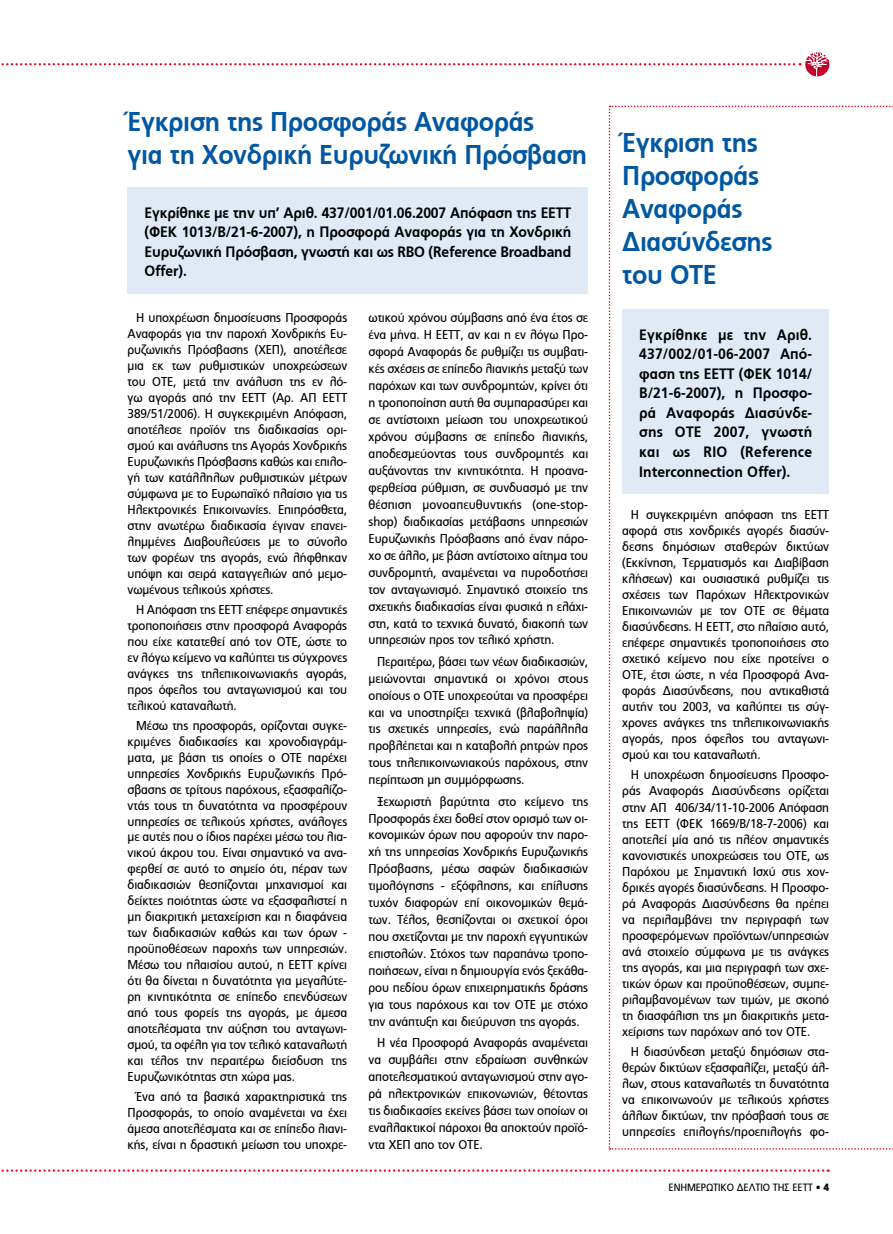
<style>
.page{position:relative;width:893px;height:1234px;background:#fff}
.page>*{position:absolute;margin:0;border:0;box-sizing:border-box;transform-origin:0 0}
.t1{font:700 27px/33px "PF Catalog";letter-spacing:-.015em;color:#0057a2;scale:.93 1}
.t2{font:700 15px/19.5px "PF Catalog";letter-spacing:-.01em;color:#000;text-align:justify;scale:.93 1}
.t3{font:12.75px/15.9px "PF Catalog";letter-spacing:-.01em;color:#000;text-align:justify;scale:.93 1}
.t4{font:10.5px "PF Catalog";letter-spacing:-.01em;color:#000;scale:.93 1}
</style>
<div class="page">
<svg style="left:1px;top:1169px;width:828px;height:2px"></svg>
<div style="left:802px;top:49px;width:30px;height:30px;border:3px solid #fff;border-radius:50%"></div>
<svg style="left:1px;top:51px;width:830px;height:27px"></svg>
<svg style="left:609px;top:106px;width:284px;height:1043px"></svg>
<div style="left:128px;top:187px;width:460px;height:106px;background:#dfeaf6"></div>
<div style="left:622px;top:309px;width:207px;height:184px;background:#dfeaf6"></div>
<h1 class="t1" style="left:128px;top:105px;width:496px">Έγκριση της Προσφοράς Αναφοράς<br>για τη Χονδρική Ευρυζωνική Πρόσβαση</h1>
<p class="t2" style="left:145px;top:203px;width:460px">Εγκρίθηκε με την υπ’ Αριθ. 437/001/01.06.2007 Απόφαση της ΕΕΤΤ (ΦΕΚ 1013/Β/21-6-2007), η Προσφορά Αναφοράς για τη Χονδρική Ευρυζωνική Πρόσβαση, γνωστή και ως RBO (Reference Broadband Offer).</p>
<p class="t3" style="left:369px;top:309px;width:238px;line-height:17px">ωτικού χρόνου σύμβασης από ένα έτος σε ένα μήνα. Η ΕΕΤΤ, αν και η εν λόγω Προ&shy;σφορά Αναφοράς δε ρυθμίζει τις συμβατι&shy;κές σχέσεις σε επίπεδο λιανικής μεταξύ των παρόχων και των συνδρομητών, κρίνει ότι η τροποποίηση αυτή θα συμπαρασύρει και σε αντίστοιχη μείωση του υποχρεωτικού χρόνου σύμβασης σε επίπεδο λιανικής, αποδεσμεύοντας τους συνδρομητές και αυξάνοντας την κινητικότητα. Η προανα&shy;φερθείσα ρύθμιση, σε συνδυασμό με την θέσπιση μονοαπευθυντικής (one-stop&shy;shop) διαδικασίας μετάβασης υπηρεσιών Ευρυζωνικής Πρόσβασης από έναν πάρο&shy;χο σε άλλο, με βάση αντίστοιχο αίτημα του συνδρομητή, αναμένεται να πυροδοτήσει τον ανταγωνισμό. Σημαντικό στοιχείο της σχετικής διαδικασίας είναι φυσικά η ελάχι&shy;στη, κατά το τεχνικά δυνατό, διακοπή των υπηρεσιών προς τον τελικό χρήστη.</p>
<p class="t3" style="left:369px;top:652px;width:238px;line-height:17px;text-indent:9px">Περαιτέρω, βάσει των νέων διαδικασιών, μειώνονται σημαντικά οι χρόνοι στους οποίους ο ΟΤΕ υποχρεούται να προσφέρει και να υποστηρίξει τεχνικά (βλαβοληψία) τις σχετικές υπηρεσίες, ενώ παράλληλα προβλέπεται και η καταβολή ρητρών προς τους τηλεπικοινωνιακούς παρόχους, στην περίπτωση μη συμμόρφωσης.</p>
<p class="t3" style="left:369px;top:792px;width:238px;line-height:17px;text-indent:9px">Ξεχωριστή βαρύτητα στο κείμενο της Προσφοράς έχει δοθεί στον ορισμό των οι&shy;κονομικών όρων που αφορούν την παρο&shy;χή της υπηρεσίας Χονδρικής Ευρυζωνικής Πρόσβασης, μέσω σαφών διαδικασιών τιμολόγησης - εξόφλησης, και επίλυσης τυχόν διαφορών επί οικονομικών θεμά&shy;των. Τέλος, θεσπίζονται οι σχετικοί όροι που σχετίζονται με την παροχή εγγυητικών επιστολών. Στόχος των παραπάνω τροπο&shy;ποιήσεων, είναι η δημιουργία ενός ξεκάθα&shy;ρου πεδίου όρων επιχειρηματικής δράσης για τους παρόχους και τον ΟΤΕ με στόχο την ανάπτυξη και διεύρυνση της αγοράς.</p>
<p class="t3" style="left:369px;top:1034px;width:238px;line-height:17px;text-indent:9px">Η νέα Προσφορά Αναφοράς αναμένεται να συμβάλει στην εδραίωση συνθηκών αποτελεσματικού ανταγωνισμού στην αγο&shy;ρά ηλεκτρονικών επικονωνιών, θέτοντας τις διαδικασίες εκείνες βάσει των οποίων οι εναλλακτικοί πάροχοι θα αποκτούν προϊό&shy;ντα ΧΕΠ απο τον ΟΤΕ.</p>
<p class="t3" style="left:128px;top:310px;width:238px;text-indent:9px">Η υποχρέωση δημοσίευσης Προσφοράς Αναφοράς για την παροχή Χονδρικής Ευ&shy;ρυζωνικής Πρόσβασης (ΧΕΠ), αποτέλεσε μια εκ των ρυθμιστικών υποχρεώσεων του ΟΤΕ, μετά την ανάλυση της εν λό&shy;γω αγοράς από την ΕΕΤΤ (Αρ. ΑΠ ΕΕΤΤ 389/51/2006). Η συγκεκριμένη Απόφαση, αποτέλεσε προϊόν της διαδικασίας ορι&shy;σμού και ανάλυσης της Αγοράς Χονδρικής Ευρυζωνικής Πρόσβασης καθώς και επιλο&shy;γή των κατάλληλων ρυθμιστικών μέτρων σύμφωνα με το Ευρωπαϊκό πλαίσιο για τις Ηλεκτρονικές Επικοινωνίες. Επιπρόσθετα, στην ανωτέρω διαδικασία έγιναν επανει&shy;λημμένες Διαβουλεύσεις με το σύνολο των φορέων της αγοράς, ενώ λήφθηκαν υπόψη και σειρά καταγγελιών από μεμο&shy;νωμένους τελικούς χρήστες.</p>
<p class="t3" style="left:128px;top:601px;width:238px;text-indent:9px">Η Απόφαση της ΕΕΤΤ επέφερε σημαντικές τροποποιήσεις στην προσφορά Αναφοράς που είχε κατατεθεί από τον ΟΤΕ, ώστε το εν λόγω κείμενο να καλύπτει τις σύγχρονες ανάγκες της τηλεπικοινωνιακής αγοράς, προς όφελος του ανταγωνισμού και του τελικού καταναλωτή.</p>
<p class="t3" style="left:128px;top:717px;width:238px;text-indent:9px">Μέσω της προσφοράς, ορίζονται συγκε&shy;κριμένες διαδικασίες και χρονοδιαγράμ&shy;ματα, με βάση τις οποίες ο ΟΤΕ παρέχει υπηρεσίες Χονδρικής Ευρυζωνικής Πρό&shy;σβασης σε τρίτους παρόχους, εξασφαλίζο&shy;ντάς τους τη δυνατότητα να προσφέρουν υπηρεσίες σε τελικούς χρήστες, ανάλογες με αυτές που ο ίδιος παρέχει μέσω του λια&shy;νικού άκρου του. Είναι σημαντικό να ανα&shy;φερθεί σε αυτό το σημείο ότι, πέραν των διαδικασιών θεσπίζονται μηχανισμοί και δείκτες ποιότητας ώστε να εξασφαλιστεί η μη διακριτική μεταχείριση και η διαφάνεια των διαδικασιών καθώς και των όρων - προϋποθέσεων παροχής των υπηρεσιών.<br>Μέσω του πλαισίου αυτού, η ΕΕΤΤ κρίνει ότι θα δίνεται η δυνατότητα για μεγαλύτε&shy;ρη κινητικότητα σε επίπεδο επενδύσεων από τους φορείς της αγοράς, με άμεσα αποτελέσματα την αύξηση του ανταγωνι&shy;σμού, τα οφέλη για τον τελικό καταναλωτή και τέλος την περαιτέρω διείσδυση της Ευρυζωνικότητας στη χώρα μας.</p>
<p class="t3" style="left:128px;top:1088px;width:238px;text-indent:9px">Ένα από τα βασικά χαρακτηριστικά της Προσφοράς, το οποίο αναμένεται να έχει άμεσα αποτελέσματα και σε επίπεδο λιανι&shy;κής, είναι η δραστική μείωση του υποχρε-</p>
<h1 class="t1" style="left:622px;top:126px;width:163px">Έγκριση της<br>Προσφοράς<br>Αναφοράς<br>Διασύνδεσης του ΟΤΕ</h1>
<p class="t2" style="left:639px;top:325px;width:187px">Εγκρίθηκε με την Αριθ.<br>437/002/01-06-2007 Από&shy;φαση της ΕΕΤΤ (ΦΕΚ 1014/ Β/21-6-2007), η Προσφο&shy;ρά Αναφοράς Διασύνδε&shy;σης ΟΤΕ 2007, γνωστή και ως RIO (Reference Interconnection Offer).</p>
<p class="t3" style="left:622px;top:506px;width:224px;text-indent:9px">Η συγκεκριμένη απόφαση της ΕΕΤΤ αφορά στις χονδρικές αγορές διασύν&shy;δεσης δημόσιων σταθερών δικτύων (Εκκίνηση, Τερματισμός και Διαβίβαση κλήσεων) και ουσιαστικά ρυθμίζει τις σχέσεις των Παρόχων Ηλεκτρονικών Επικοινωνιών με τον ΟΤΕ σε θέματα διασύνδεσης. Η ΕΕΤΤ, στο πλαίσιο αυτό, επέφερε σημαντικές τροποποιήσεις στο σχετικό κείμενο που είχε προτείνει ο ΟΤΕ, έτσι ώστε, η νέα Προσφορά Ανα&shy;φοράς Διασύνδεσης, που αντικαθιστά αυτήν του 2003, να καλύπτει τις σύγ&shy;χρονες ανάγκες της τηλεπικοινωνιακής αγοράς, προς όφελος του ανταγωνι&shy;σμού και του καταναλωτή.</p>
<p class="t3" style="left:622px;top:767px;width:224px;text-indent:9px">Η υποχρέωση δημοσίευσης Προσφο&shy;ράς Αναφοράς Διασύνδεσης ορίζεται στην ΑΠ 406/34/11-10-2006 Απόφαση της ΕΕΤΤ (ΦΕΚ 1669/Β/18-7-2006) και αποτελεί μία από τις πλέον σημαντικές κανονιστικές υποχρεώσεις του ΟΤΕ, ως Παρόχου με Σημαντική Ισχύ στις χον&shy;δρικές αγορές διασύνδεσης. Η Προσφο&shy;ρά Αναφοράς Διασύνδεσης θα πρέπει να περιλαμβάνει την περιγραφή των προσφερόμενων προϊόντων/υπηρεσιών ανά στοιχείο σύμφωνα με τις ανάγκες της αγοράς, και μια περιγραφή των σχε&shy;τικών όρων και προϋποθέσεων, συμπε&shy;ριλαμβανομένων των τιμών, με σκοπό τη διασφάλιση της μη διακριτικής μετα&shy;χείρισης των παρόχων από τον ΟΤΕ.</p>
<p class="t3" style="left:622px;top:1043px;width:224px;text-indent:9px">Η διασύνδεση μεταξύ δημόσιων στα&shy;θερών δικτύων εξασφαλίζει, μεταξύ άλ&shy;λων, στους καταναλωτές τη δυνατότητα να επικοινωνούν με τελικούς χρήστες άλλων δικτύων, την πρόσβασή τους σε υπηρεσίες επιλογής/προεπιλογής φο-</p>
<p class="t4" style="left:669px;top:1181px;width:165px">ΕΝΗΜΕΡΩΤΙΚΟ ΔΕΛΤΙΟ ΤΗΣ ΕΕΤΤ •</p>
</div>
